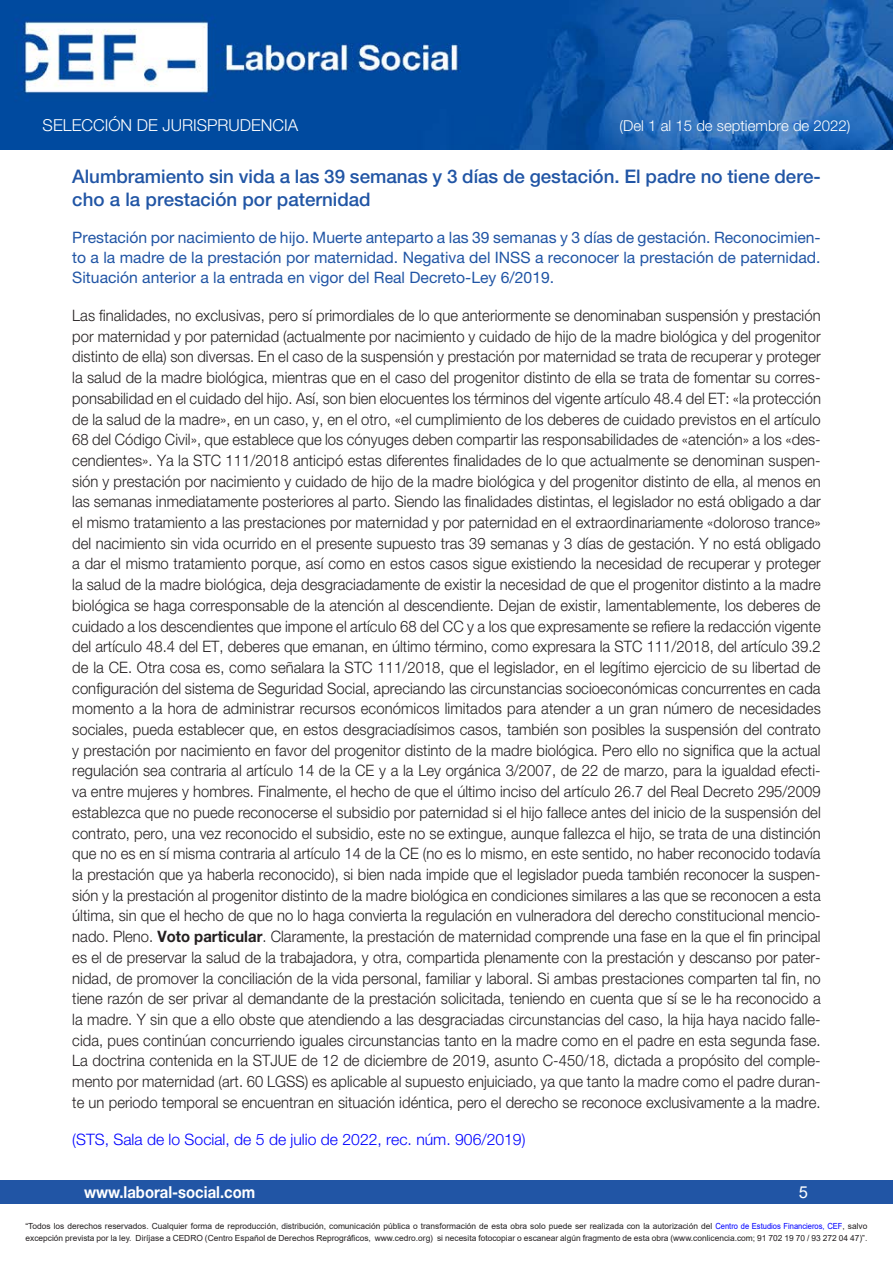
<style>
.page{position:relative;width:893px;height:1263px;background:#fff}
.page>*{position:absolute;margin:0;border:0;box-sizing:border-box;transform-origin:0 0}
.Cabecera_nuevo{font:500 18.75px/23px "Helvetica Neue LT Std";color:#2155a5}
.t1{font:300 16.5px "Helvetica Neue LT Std";color:#fff}
.t2{font:700 16.5px "Helvetica Neue LT Std";color:#fff;scale:.9 1}
.t3{font:16.5px "Arial";color:#fff}
.Contenido_nuevo{font:300 15.75px/20.7px "Helvetica Neue LT Std";letter-spacing:.005em;color:#231f20;text-align:justify;scale:.94 1}
.Subcabecera{font:15.75px/20px "Helvetica Neue LT Std";color:#2155a5;text-align:justify}
.Contenido_nuevo-2{font:300 15.75px "Helvetica Neue LT Std";color:#00f}
.t4{font:300 15px "Helvetica Neue LT Std";color:#fff}
.t5{font:8.4px/12px "Arial";color:#231f20}
.s1{font-weight:700}
.s2{color:#00f}
</style>
<div class="page">
<div style="left:0;top:1180px;width:893px;height:23px;background:#2155a5"></div>
<img style="left:0;top:0;width:893px;height:149px">
<p class="t1" style="left:43px;top:115px;width:257px">SELECCIÓN DE JURISPRUDENCIA</p>
<p class="t4" style="left:620px;top:117px;width:232px">(Del 1 al 15 de septiembre de 2022)</p>
<p class="Cabecera_nuevo" style="left:72px;top:165px;width:750px">Alumbramiento sin vida a las 39 semanas y 3 días de gestación. El padre no tiene dere&shy;cho a la prestación por paternidad</p>
<p class="Subcabecera" style="left:72px;top:228px;width:750px">Prestación por nacimiento de hijo. Muerte anteparto a las 39 semanas y 3 días de gestación. Reconocimien&shy;to a la madre de la prestación por maternidad. Negativa del INSS a reconocer la prestación de paternidad.<br>Situación anterior a la entrada en vigor del Real Decreto-Ley 6/2019.</p>
<p class="Contenido_nuevo" style="left:72px;top:305px;width:798px">Las finalidades, no exclusivas, pero sí primordiales de lo que anteriormente se denominaban suspensión y prestación por maternidad y por paternidad (actualmente por nacimiento y cuidado de hijo de la madre biológica y del progenitor distinto de ella) son diversas. En el caso de la suspensión y prestación por maternidad se trata de recuperar y proteger la salud de la madre biológica, mientras que en el caso del progenitor distinto de ella se trata de fomentar su corres&shy;ponsabilidad en el cuidado del hijo. Así, son bien elocuentes los términos del vigente artículo 48.4 del ET: «la protección de la salud de la madre», en un caso, y, en el otro, «el cumplimiento de los deberes de cuidado previstos en el artículo 68 del Código Civil», que establece que los cónyuges deben compartir las responsabilidades de «atención» a los «des&shy;cendientes». Ya la STC 111/2018 anticipó estas diferentes finalidades de lo que actualmente se denominan suspen&shy;sión y prestación por nacimiento y cuidado de hijo de la madre biológica y del progenitor distinto de ella, al menos en las semanas inmediatamente posteriores al parto. Siendo las finalidades distintas, el legislador no está obligado a dar el mismo tratamiento a las prestaciones por maternidad y por paternidad en el extraordinariamente «doloroso trance» del nacimiento sin vida ocurrido en el presente supuesto tras 39 semanas y 3 días de gestación. Y no está obligado a dar el mismo tratamiento porque, así como en estos casos sigue existiendo la necesidad de recuperar y proteger la salud de la madre biológica, deja desgraciadamente de existir la necesidad de que el progenitor distinto a la madre biológica se haga corresponsable de la atención al descendiente. Dejan de existir, lamentablemente, los deberes de cuidado a los descendientes que impone el artículo 68 del CC y a los que expresamente se refiere la redacción vigente del artículo 48.4 del ET, deberes que emanan, en último término, como expresara la STC 111/2018, del artículo 39.2 de la CE. Otra cosa es, como señalara la STC 111/2018, que el legislador, en el legítimo ejercicio de su libertad de configuración del sistema de Seguridad Social, apreciando las circunstancias socioeconómicas concurrentes en cada momento a la hora de administrar recursos económicos limitados para atender a un gran número de necesidades sociales, pueda establecer que, en estos desgraciadísimos casos, también son posibles la suspensión del contrato y prestación por nacimiento en favor del progenitor distinto de la madre biológica. Pero ello no significa que la actual regulación sea contraria al artículo 14 de la CE y a la Ley orgánica 3/2007, de 22 de marzo, para la igualdad efecti&shy;va entre mujeres y hombres. Finalmente, el hecho de que el último inciso del artículo 26.7 del Real Decreto 295/2009 establezca que no puede reconocerse el subsidio por paternidad si el hijo fallece antes del inicio de la suspensión del contrato, pero, una vez reconocido el subsidio, este no se extingue, aunque fallezca el hijo, se trata de una distinción que no es en sí misma contraria al artículo 14 de la CE (no es lo mismo, en este sentido, no haber reconocido todavía la prestación que ya haberla reconocido), si bien nada impide que el legislador pueda también reconocer la suspen&shy;sión y la prestación al progenitor distinto de la madre biológica en condiciones similares a las que se reconocen a esta última, sin que el hecho de que no lo haga convierta la regulación en vulneradora del derecho constitucional mencio&shy;nado. Pleno. <span class="s1">Voto particular</span>. Claramente, la prestación de maternidad comprende una fase en la que el fin principal es el de preservar la salud de la trabajadora, y otra, compartida plenamente con la prestación y descanso por pater&shy;nidad, de promover la conciliación de la vida personal, familiar y laboral. Si ambas prestaciones comparten tal fin, no tiene razón de ser privar al demandante de la prestación solicitada, teniendo en cuenta que sí se le ha reconocido a la madre. Y sin que a ello obste que atendiendo a las desgraciadas circunstancias del caso, la hija haya nacido falle&shy;cida, pues continúan concurriendo iguales circunstancias tanto en la madre como en el padre en esta segunda fase.<br>La doctrina contenida en la STJUE de 12 de diciembre de 2019, asunto C-450/18, dictada a propósito del comple&shy;mento por maternidad (art. 60 LGSS) es aplicable al supuesto enjuiciado, ya que tanto la madre como el padre duran&shy;te un periodo temporal se encuentran en situación idéntica, pero el derecho se reconoce exclusivamente a la madre.</p>
<p class="Contenido_nuevo-2" style="left:72px;top:1130px;width:455px">(STS, Sala de lo Social, de 5 de julio de 2022, rec. núm. 906/2019)</p>
<p class="t2" style="left:84px;top:1182px;width:192px">www.laboral-social.com</p>
<p class="t3" style="left:799px;top:1180px;width:11px">5</p>
<p class="t5" style="left:26px;top:1220px;width:843px">“Todos los derechos reservados. Cualquier forma de reproducción, distribución, comunicación pública o transformación de esta obra solo puede ser realizada con la autorización del <span class="s2">Centro de Estudios Financieros, CEF</span>, salvo excepción prevista por la ley. Diríjase a CEDRO (Centro Español de Derechos Reprográficos, www.cedro.org) si necesita fotocopiar o escanear algún fragmento de esta obra (www.conlicencia.com; 91 702 19 70 / 93 272 04 47)”.</p>
</div>
